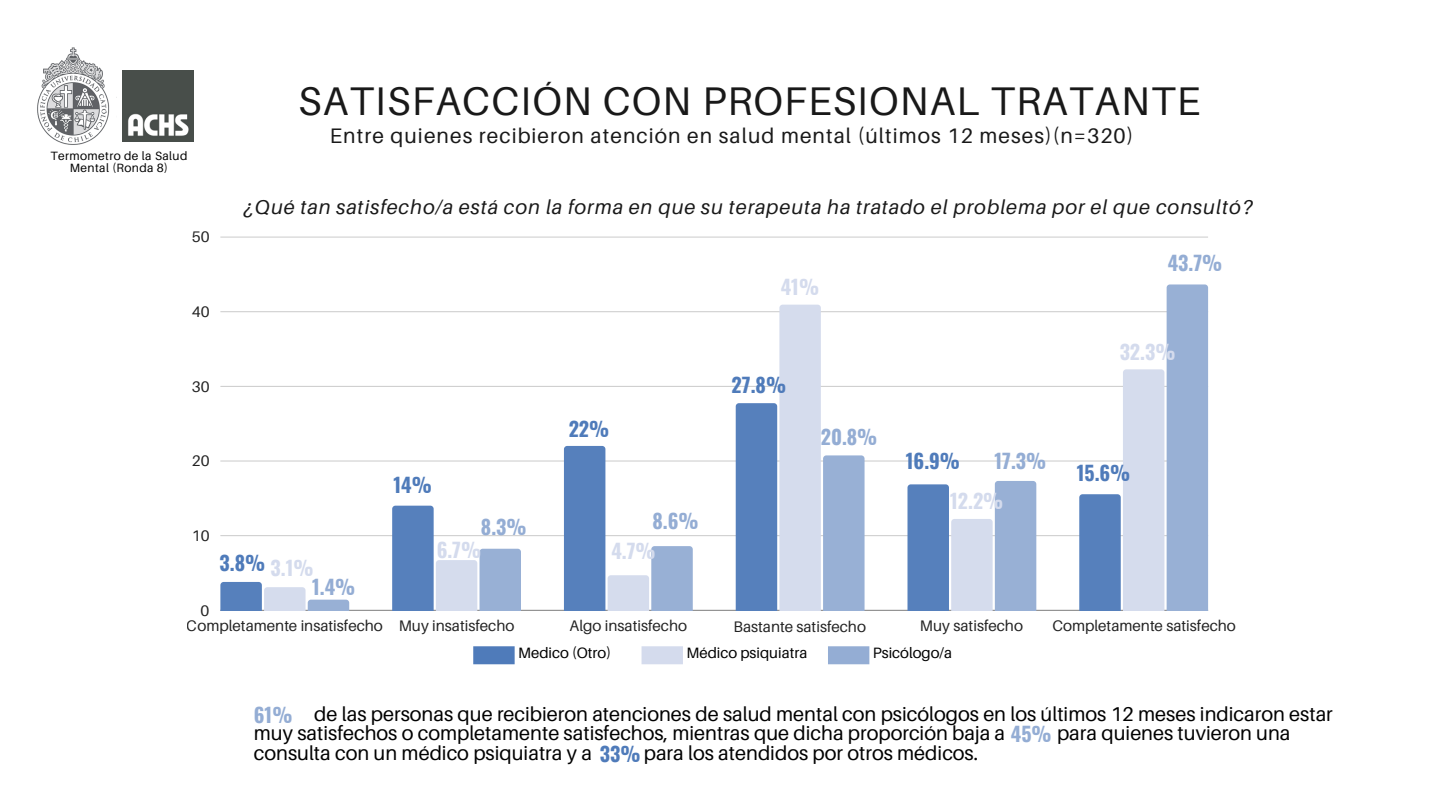
<style>
.page{position:relative;width:1440px;height:810px;background:#fff}
.page>*{position:absolute;margin:0;border:0;box-sizing:border-box;transform-origin:0 0}
.t1{font:40px "Aileron";letter-spacing:.03em;color:#191919}
.t2{font:21px "Aileron";letter-spacing:.05em;color:#191919}
.t3{font:20px/19.5px "Aileron";color:#000}
.t4{font:italic 20px "Aileron";letter-spacing:.05em;color:#191919}
.t5{font:700 20px "Oswald";color:#94add4}
.t6{font:700 20px "Oswald";color:#4f7bba}
.t7{font:700 20px "Oswald";color:#d4dbed}
.t8{font:15.3px "Aileron";color:#191919}
.t9{font:15px "Aileron";color:#000}
.t10{font:12px/12px "Aileron";letter-spacing:.035em;color:#000;text-align:center}
</style>
<div class="page">
<hr style="left:220px;top:535px;width:988px;height:1px;background:#191919">
<hr style="left:220px;top:461px;width:988px;height:1px;background:#191919">
<hr style="left:220px;top:386px;width:988px;height:1px;background:#191919">
<hr style="left:220px;top:311px;width:988px;height:1px;background:#191919">
<hr style="left:220px;top:237px;width:988px;height:1px;background:#191919">
<hr style="left:220px;top:610px;width:988px;height:1px;background:#191919">
<svg style="left:220px;top:582px;width:129px;height:28px"></svg>
<svg style="left:392px;top:506px;width:129px;height:104px"></svg>
<svg style="left:564px;top:446px;width:129px;height:164px"></svg>
<svg style="left:736px;top:305px;width:129px;height:305px"></svg>
<svg style="left:908px;top:481px;width:128px;height:129px;background:#9cb3d7"></svg>
<svg style="left:1079px;top:284px;width:129px;height:326px"></svg>
<img style="left:37px;top:47px;width:73px;height:98px">
<img style="left:122px;top:71px;width:71px;height:71px">
<div style="left:473px;top:646px;width:42px;height:18px;background:#4f7bba"></div>
<div style="left:642px;top:646px;width:41px;height:18px;background:#d4dbed"></div>
<div style="left:828px;top:646px;width:41px;height:18px;background:#94add4"></div>
<h1 class="t10" style="left:50px;top:150px;width:139px">Termometro de la Salud<br>Mental (Ronda 8)</h1>
<p class="t8" style="left:192px;top:227px;width:19px">50</p>
<p class="t8" style="left:192px;top:302px;width:19px">40</p>
<p class="t8" style="left:192px;top:377px;width:19px">30</p>
<p class="t8" style="left:192px;top:451px;width:19px">20</p>
<p class="t8" style="left:192px;top:526px;width:19px">10</p>
<p class="t8" style="left:201px;top:601px;width:10px">0</p>
<p class="t1" style="left:298px;top:76px;width:904px">SATISFACCIÓN CON PROFESIONAL TRATANTE</p>
<p class="t2" style="left:330px;top:123px;width:805px">Entre quienes recibieron atención en salud mental (últimos 12 meses)(n=320)</p>
<p class="t4" style="left:243px;top:194px;width:1012px">¿Qué tan satisfecho/a está con la forma en que su terapeuta ha tratado el problema por el que consultó?</p>
<h2 class="t6" style="left:220px;top:547px;width:47px">3.8%</h2>
<h2 class="t7" style="left:271px;top:552px;width:45px">3.1%</h2>
<h4 class="t5" style="left:312px;top:571px;width:45px">1.4%</h4>
<h2 class="t6" style="left:394px;top:469px;width:40px">14%</h2>
<h2 class="t6" style="left:569px;top:413px;width:42px">22%</h2>
<h4 class="t5" style="left:481px;top:511px;width:47px">8.3%</h4>
<h4 class="t5" style="left:652px;top:505px;width:48px">8.6%</h4>
<h2 class="t7" style="left:437px;top:534px;width:46px">6.7%</h2>
<h2 class="t7" style="left:611px;top:535px;width:46px">4.7%</h2>
<h2 class="t7" style="left:781px;top:271px;width:40px">41%</h2>
<h2 class="t6" style="left:732px;top:369px;width:56px">27.8%</h2>
<h3 class="t5" style="left:821px;top:421px;width:58px">20.8%</h3>
<h2 class="t6" style="left:906px;top:446px;width:56px">16.9%</h2>
<h2 class="t5" style="left:994px;top:445px;width:53px">17.3%</h2>
<h2 class="t7" style="left:950px;top:485px;width:55px">12.2%</h2>
<h2 class="t5" style="left:1168px;top:247px;width:56px">43.7%</h2>
<h2 class="t7" style="left:1120px;top:336px;width:57px">32.3%</h2>
<h2 class="t6" style="left:1077px;top:457px;width:55px">15.6%</h2>
<p class="t8" style="left:187px;top:616px;width:329px">Completamente insatisfecho Muy insatisfecho</p>
<p class="t8" style="left:570px;top:616px;width:119px">Algo insatisfecho</p>
<p class="t8" style="left:733px;top:618px;width:134px">Bastante satisfecho</p>
<p class="t8" style="left:920px;top:616px;width:104px">Muy satisfecho</p>
<p class="t8" style="left:1052px;top:616px;width:185px">Completamente satisfecho</p>
<h2 class="t9" style="left:518px;top:643px;width:94px">Medico (Otro)</h2>
<h2 class="t9" style="left:686px;top:643px;width:122px">Médico psiquiatra</h2>
<h2 class="t9" style="left:873px;top:643px;width:81px">Psicólogo/a</h2>
<h3 class="t3" style="left:254px;top:704px;width:1081px;text-indent:60px">de las personas que recibieron atenciones de salud mental con psicólogos en los últimos 12 meses indicaron estar muy satisfechos o completamente satisfechos, mientras que dicha proporción baja a</h3>
<h2 class="t5" style="left:254px;top:699px;width:40px">61%</h2>
<h2 class="t5" style="left:1011px;top:718px;width:42px">45%</h2>
<h3 class="t3" style="left:1057px;top:723px;width:235px">para quienes tuvieron una</h3>
<h2 class="t6" style="left:600px;top:738px;width:42px">33%</h2>
<h3 class="t3" style="left:254px;top:743px;width:340px">consulta con un médico psiquiatra y a</h3>
<h3 class="t3" style="left:644px;top:743px;width:336px">para los atendidos por otros médicos.</h3>
</div>
